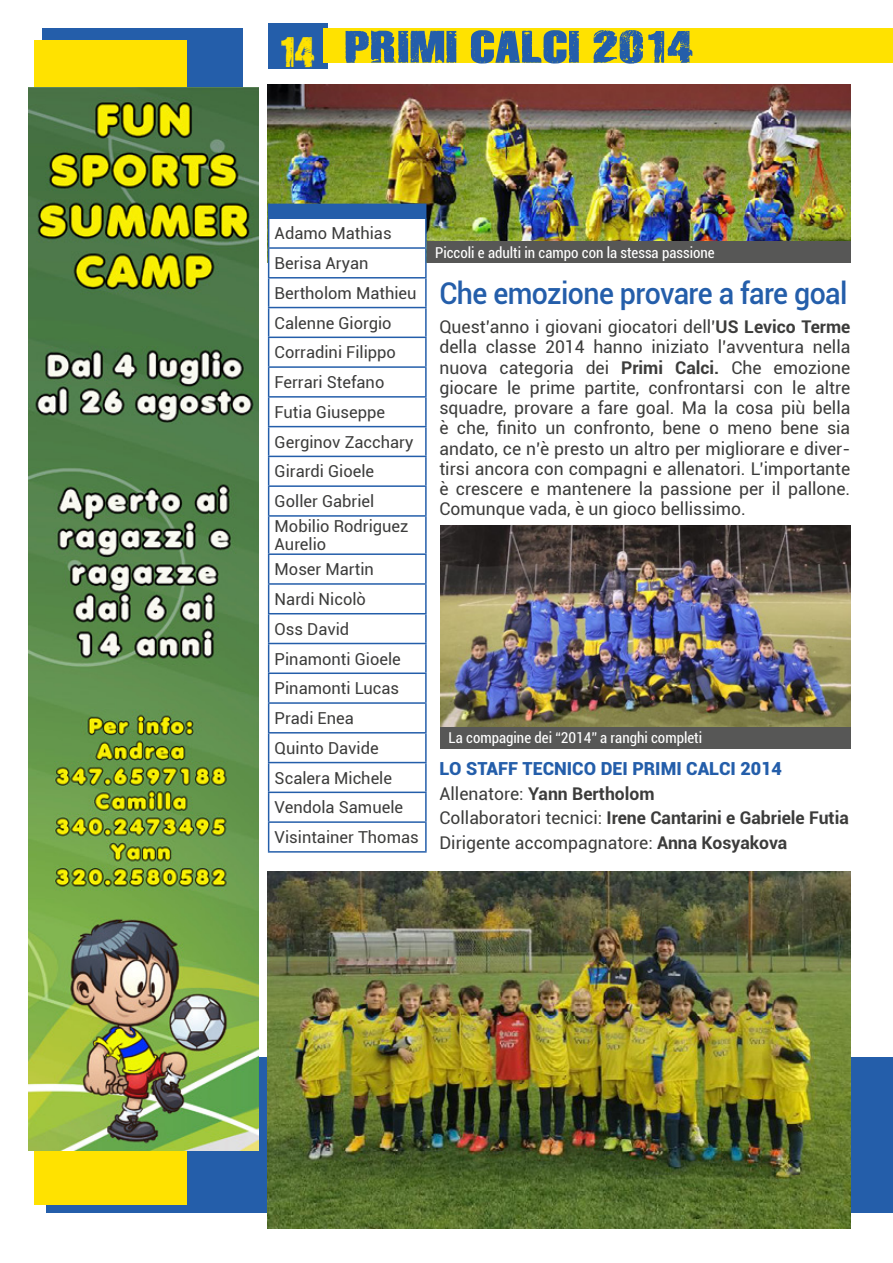
<style>
.page{position:relative;width:893px;height:1263px;background:#fff}
.page>*{position:absolute;margin:0;border:0;box-sizing:border-box;transform-origin:0 0}
.t1{font:45px "Disintegration";color:#245eaa;scale:1.2 1}
.t2{font:42.3px "Disintegration";color:#ffe200}
.t3{font:500 30px "Roboto";letter-spacing:-.02em;color:#245eaa;scale:.95 1}
.t4{font:900 18px "Roboto";color:#245eaa}
.t5{font:17.55px/20.2px "Roboto";color:#3c3c3b;text-align:justify}
.t6{font:16.5px/29.7px "Roboto";color:#3c3c3b}
.t7{font:condensed 15px "Roboto";color:#fff}
.s1{font-weight:700}
</style>
<div class="page">
<div style="left:268px;top:23px;width:59px;height:45px;background:#245eaa"></div>
<div style="left:47px;top:1057px;width:846px;height:156px;background:#245eaa"></div>
<div style="left:43px;top:29px;width:200px;height:1067px;background:#245eaa"></div>
<div style="left:34px;top:40px;width:152px;height:1165px;background:#ffe200"></div>
<div style="left:323px;top:29px;width:570px;height:34px;background:#ffe200"></div>
<img style="left:268px;top:84px;width:582px;height:157px">
<img style="left:440px;top:525px;width:410px;height:202px">
<img style="left:268px;top:871px;width:582px;height:357px">
<div style="left:269px;top:204px;width:157px;height:14px;background:#245eaa"></div>
<svg style="left:269px;top:219px;width:156px;height:334px"></svg>
<hr style="left:425px;top:219px;width:2px;height:28px;background:#245eaa">
<hr style="left:268px;top:247px;width:159px;height:2px;background:#245eaa">
<hr style="left:425px;top:249px;width:2px;height:28px;background:#245eaa">
<hr style="left:268px;top:277px;width:159px;height:2px;background:#245eaa">
<hr style="left:425px;top:279px;width:2px;height:28px;background:#245eaa">
<hr style="left:268px;top:307px;width:159px;height:1px;background:#245eaa">
<hr style="left:425px;top:308px;width:2px;height:29px;background:#245eaa">
<hr style="left:268px;top:337px;width:159px;height:1px;background:#245eaa">
<hr style="left:425px;top:338px;width:2px;height:28px;background:#245eaa">
<hr style="left:268px;top:366px;width:159px;height:2px;background:#245eaa">
<hr style="left:425px;top:368px;width:2px;height:28px;background:#245eaa">
<hr style="left:268px;top:396px;width:159px;height:2px;background:#245eaa">
<hr style="left:425px;top:398px;width:2px;height:28px;background:#245eaa">
<hr style="left:268px;top:426px;width:159px;height:1px;background:#245eaa">
<hr style="left:425px;top:427px;width:2px;height:29px;background:#245eaa">
<hr style="left:268px;top:456px;width:159px;height:1px;background:#245eaa">
<hr style="left:425px;top:457px;width:2px;height:28px;background:#245eaa">
<hr style="left:268px;top:485px;width:159px;height:2px;background:#245eaa">
<hr style="left:425px;top:487px;width:2px;height:28px;background:#245eaa">
<hr style="left:268px;top:515px;width:159px;height:2px;background:#245eaa">
<hr style="left:268px;top:517px;width:1px;height:36px;background:#245eaa">
<hr style="left:425px;top:517px;width:2px;height:36px;background:#245eaa">
<hr style="left:268px;top:553px;width:159px;height:2px;background:#245eaa">
<hr style="left:425px;top:555px;width:2px;height:28px;background:#245eaa">
<hr style="left:268px;top:583px;width:159px;height:2px;background:#245eaa">
<hr style="left:425px;top:585px;width:2px;height:28px;background:#245eaa">
<hr style="left:268px;top:613px;width:159px;height:1px;background:#245eaa">
<hr style="left:425px;top:614px;width:2px;height:29px;background:#245eaa">
<hr style="left:268px;top:643px;width:159px;height:1px;background:#245eaa">
<hr style="left:425px;top:644px;width:2px;height:28px;background:#245eaa">
<hr style="left:268px;top:672px;width:159px;height:2px;background:#245eaa">
<hr style="left:425px;top:674px;width:2px;height:28px;background:#245eaa">
<hr style="left:268px;top:702px;width:159px;height:2px;background:#245eaa">
<hr style="left:425px;top:704px;width:2px;height:28px;background:#245eaa">
<hr style="left:268px;top:732px;width:159px;height:1px;background:#245eaa">
<hr style="left:425px;top:733px;width:2px;height:29px;background:#245eaa">
<hr style="left:268px;top:762px;width:159px;height:1px;background:#245eaa">
<hr style="left:425px;top:763px;width:2px;height:28px;background:#245eaa">
<hr style="left:268px;top:791px;width:159px;height:2px;background:#245eaa">
<hr style="left:425px;top:793px;width:2px;height:28px;background:#245eaa">
<hr style="left:268px;top:821px;width:159px;height:2px;background:#245eaa">
<svg style="left:268px;top:555px;width:158px;height:296px"></svg>
<hr style="left:425px;top:823px;width:2px;height:28px;background:#245eaa">
<hr style="left:268px;top:851px;width:159px;height:2px;background:#245eaa">
<hr style="left:268px;top:204px;width:158px;height:1px;background:#245eaa">
<svg style="left:268px;top:205px;width:1px;height:310px"></svg>
<hr style="left:268px;top:217px;width:159px;height:2px;background:#245eaa">
<div style="left:427px;top:241px;width:423px;height:22px;background:#575756"></div>
<div style="left:440px;top:727px;width:410px;height:21px;background:#575756"></div>
<img style="left:29px;top:87px;width:229px;height:1063px">
<h2 class="t2" style="left:280px;top:25px;width:38px">14</h2>
<h1 class="t1" style="left:345px;top:18px;width:293px">PRIMI CALCI 2014</h1>
<p class="t6" style="left:275px;top:218px;width:143px">Adamo Mathias<br>Berisa Aryan<br>Bertholom Mathieu<br>Calenne Giorgio<br>Corradini Filippo<br>Ferrari Stefano<br>Futia Giuseppe<br>Gerginov Zacchary<br>Girardi Gioele<br>Goller Gabriel</p>
<p class="t6" style="left:275px;top:517px;width:135px;line-height:18px">Mobilio Rodriguez<br>Aurelio</p>
<p class="t6" style="left:275px;top:554px;width:146px">Moser Martin<br>Nardi Nicolò<br>Oss David<br>Pinamonti Gioele<br>Pinamonti Lucas<br>Pradi Enea<br>Quinto Davide<br>Scalera Michele<br>Vendola Samuele<br>Visintainer Thomas</p>
<p class="t7" style="left:435px;top:242px;width:281px">Piccoli e adulti in campo con la stessa passione</p>
<h3 class="t3" style="left:439px;top:272px;width:431px">Che emozione provare a fare goal</h3>
<p class="t5" style="left:439px;top:316px;width:413px">Quest’anno i giovani giocatori dell’<span class="s1">US Levico Terme </span>della classe 2014 hanno iniziato l’avventura nella nuova categoria dei <span class="s1">Primi Calci.</span> Che emozione giocare le prime partite, confrontarsi con le altre squadre, provare a fare goal. Ma la cosa più bella è che, finito un confronto, bene o meno bene sia andato, ce n’è presto un altro per migliorare e diver&shy;tirsi ancora con compagni e allenatori. L’importante è crescere e mantenere la passione per il pallone.<br>Comunque vada, è un gioco bellissimo.</p>
<p class="t7" style="left:449px;top:728px;width:255px">La compagine dei “2014” a ranghi completi</p>
<p class="t4" style="left:439px;top:756px;width:344px">LO STAFF TECNICO DEI PRIMI CALCI 2014</p>
<p class="t5" style="left:439px;top:781px;width:411px;line-height:24.5px;text-align:left">Allenatore: <span class="s1">Yann Bertholom<br></span>Collaboratori tecnici: <span class="s1">Irene Cantarini e Gabriele Futia<br></span>Dirigente accompagnatore: <span class="s1">Anna Kosyakova</span></p>
</div>
